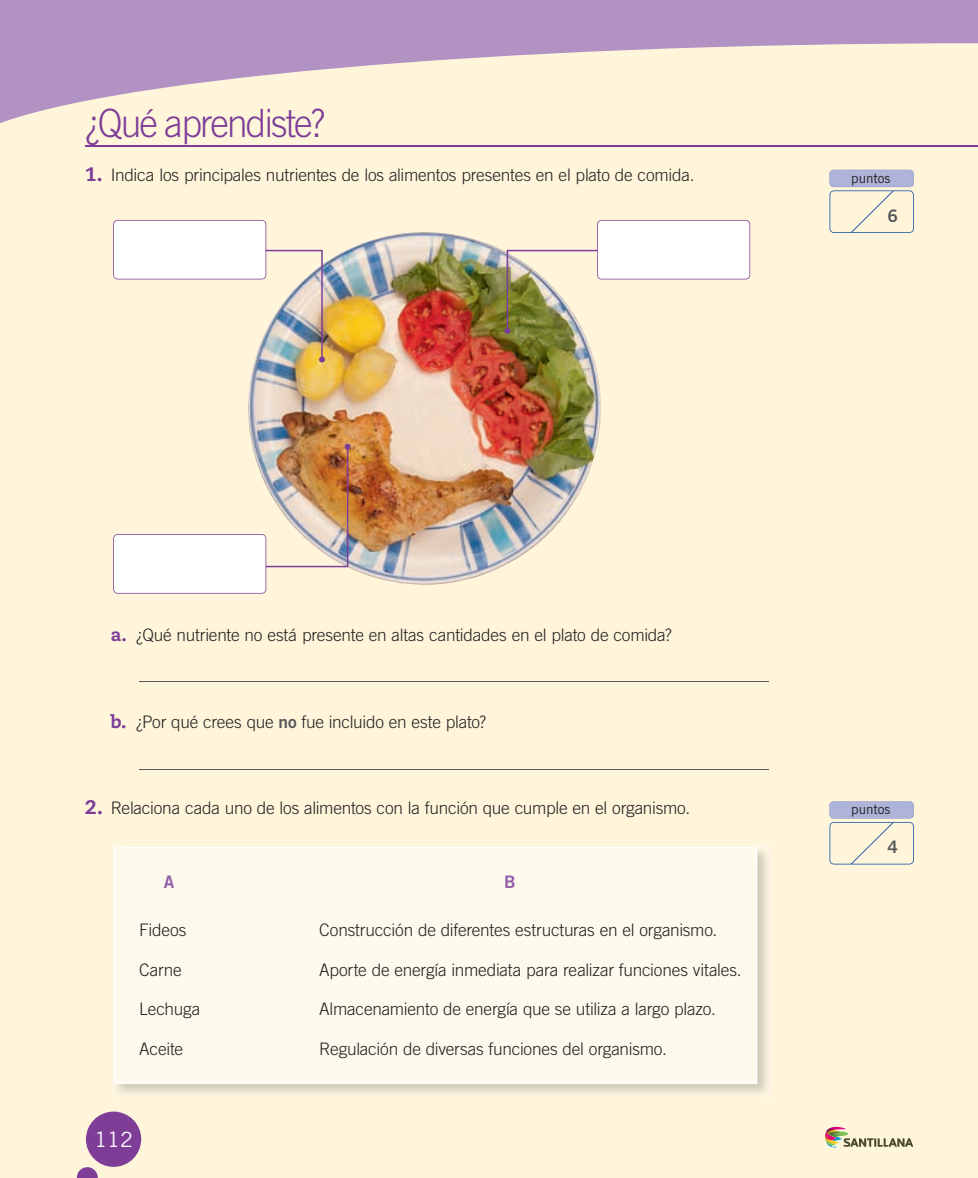
<style>
.page{position:relative;width:978px;height:1178px;background:#fef5db}
.page>*{position:absolute;margin:0;border:0;box-sizing:border-box;transform-origin:0 0}
.t1{font:300 39px "Trade Gothic LT Std";letter-spacing:-.05em;color:#7e3e98;scale:.95 1}
.t2{font:21px "Trade Gothic LT Std";color:#fff}
.t3{font:300 17.25px "Trade Gothic LT Std";letter-spacing:-.015em;color:#231f20}
.t4{font:17.25px "Trade Gothic LT Std Bd 2";color:#57585a}
.t5{font:17.25px "Trade Gothic LT Std Bd 2";color:#9160a8}
.t6{font:13.5px "Trade Gothic LT Std";letter-spacing:-.01em;color:#231f20}
.s1{font-family:"Caecilia LT Std";font-weight:800;font-size:19.5px;color:#7e3e98}
.s2{font-family:"Caecilia LT Std";font-weight:800;font-size:18px;color:#7e3e98}
.s3{font-family:"Trade Gothic LT Std Bd 2";font-weight:400;color:#57585a}
</style>
<div class="page">
<svg style="left:0;top:0;width:978px;height:123px;fill:#b192c3"></svg>
<hr style="left:85px;top:145px;width:893px;height:1px;background:#7e3e98">
<svg style="left:829px;top:170px;width:85px;height:63px"></svg>
<svg style="left:829px;top:801px;width:85px;height:63px"></svg>
<img style="left:117px;top:847px;width:650px;height:246px">
<div style="left:114px;top:847px;width:643px;height:237px;background:#fef9ed"></div>
<hr style="left:139px;top:681px;width:630px;height:1px;background:#57585a">
<hr style="left:139px;top:769px;width:630px;height:1px;background:#57585a">
<svg style="left:825px;top:1127px;width:88px;height:21px"></svg>
<img style="left:248px;top:232px;width:353px;height:353px">
<svg style="left:113px;top:220px;width:212px;height:142px"></svg>
<svg style="left:504px;top:220px;width:246px;height:114px"></svg>
<svg style="left:113px;top:444px;width:238px;height:150px"></svg>
<svg style="left:77px;top:1167px;width:21px;height:11px"></svg>
<div style="left:86px;top:1111px;width:55px;height:56px;background:#7e3e98;border-radius:50%"></div>
<p class="t1" style="left:85px;top:100px;width:254px">¿Qué aprendiste?</p>
<p class="t3" style="left:85px;top:165px;width:611px"><span class="s1">1.</span> Indica los principales nutrientes de los alimentos presentes en el plato de comida.</p>
<p class="t6" style="left:851px;top:170px;width:41px">puntos</p>
<p class="t4" style="left:888px;top:205px;width:12px">6</p>
<p class="t3" style="left:111px;top:624px;width:562px"><span class="s2">a.</span> ¿Qué nutriente no está presente en altas cantidades en el plato de comida?</p>
<p class="t3" style="left:111px;top:711px;width:377px"><span class="s2">b.</span> ¿Por qué crees que <span class="s3">no</span> fue incluido en este plato?</p>
<p class="t3" style="left:85px;top:798px;width:606px"><span class="s1">2.</span> Relaciona cada uno de los alimentos con la función que cumple en el organismo.</p>
<p class="t5" style="left:164px;top:871px;width:12px">A</p>
<p class="t5" style="left:504px;top:871px;width:13px">B</p>
<p class="t3" style="left:139px;top:919px;width:49px">Fideos</p>
<p class="t3" style="left:319px;top:919px;width:400px">Construcción de diferentes estructuras en el organismo.</p>
<p class="t3" style="left:139px;top:959px;width:44px">Carne</p>
<p class="t3" style="left:319px;top:959px;width:424px">Aporte de energía inmediata para realizar funciones vitales.</p>
<p class="t3" style="left:139px;top:999px;width:63px">Lechuga</p>
<p class="t3" style="left:319px;top:999px;width:398px">Almacenamiento de energía que se utiliza a largo plazo.</p>
<p class="t3" style="left:139px;top:1038px;width:46px">Aceite</p>
<p class="t3" style="left:319px;top:1038px;width:349px">Regulación de diversas funciones del organismo.</p>
<p class="t2" style="left:94px;top:1126px;width:40px">112</p>
<p class="t6" style="left:851px;top:801px;width:41px">puntos</p>
<p class="t4" style="left:888px;top:836px;width:12px">4</p>
</div>
